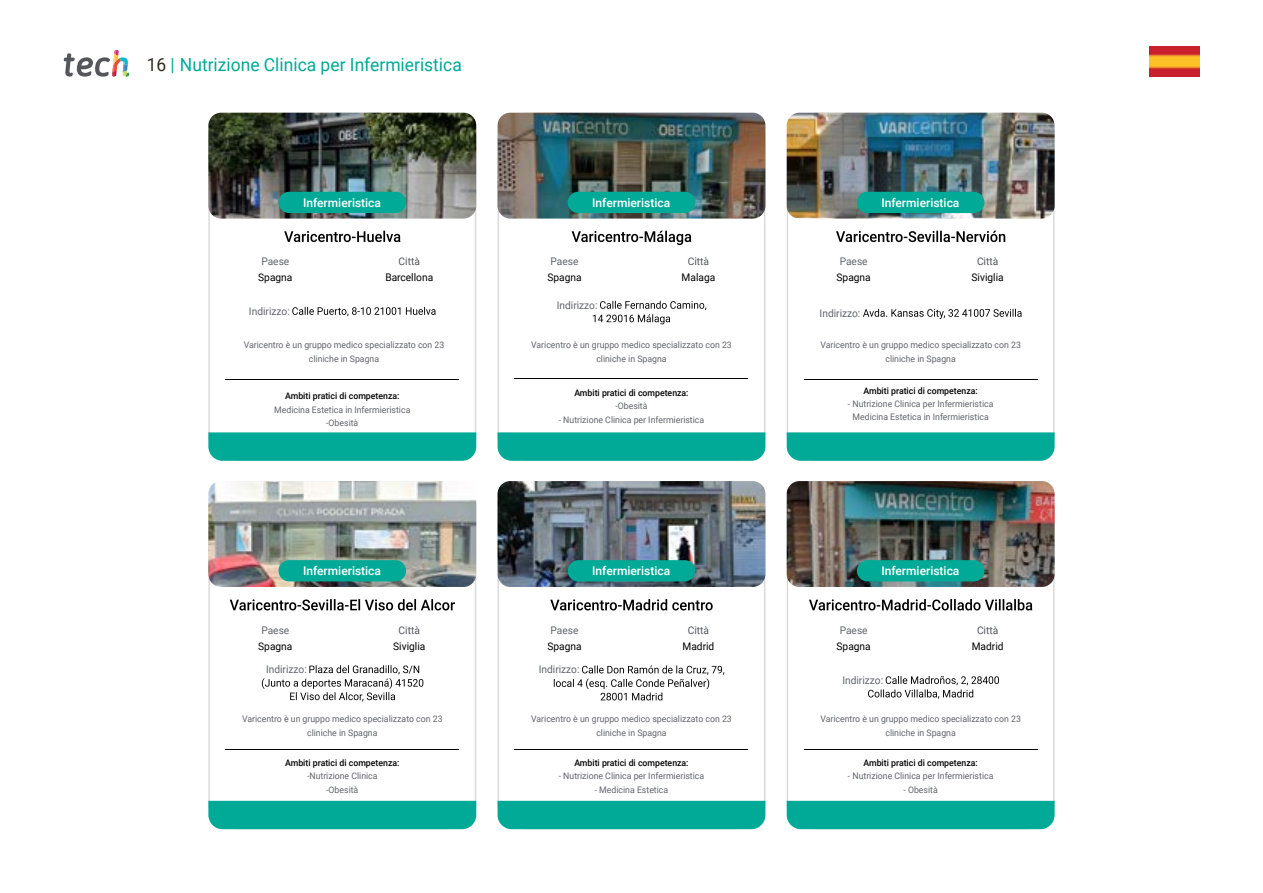
<style>
.page{position:relative;width:1263px;height:893px;background:#fff}
.page>*{position:absolute;margin:0;border:0;box-sizing:border-box;transform-origin:0 0}
.t1{font:18px "Roboto";color:#00a996}
.t2{font:500 12px "Roboto";color:#fff}
.t3{font:10.5px "Roboto";color:#61646a}
.t4{font:10.5px "Roboto";color:#000}
.t5{font:10.5px "Roboto";color:#52555b}
.t6{font:9px/13.5px "Roboto";color:#61646a;text-align:center}
.t7{font:500 9px "Roboto";color:#000}
.s1{color:#312e20}
</style>
<div class="page">
<img style="left:1150px;top:46px;width:49px;height:31px">
<svg style="left:64px;top:50px;width:65px;height:27px"></svg>
<svg style="left:208px;top:112px;width:269px;height:337px"></svg>
<img style="left:208px;top:113px;width:268px;height:106px">
<div style="left:279px;top:192px;width:127px;height:21px;background:#00aa97;border-radius:11px"></div>
<svg style="left:208px;top:432px;width:268px;height:29px;background:#08ac9a"></svg>
<hr style="left:225px;top:379px;width:234px;height:1px;background:#000">
<svg style="left:284px;top:231px;width:116px;height:11px"></svg>
<svg style="left:292px;top:307px;width:144px;height:9px"></svg>
<svg style="left:497px;top:112px;width:269px;height:338px"></svg>
<img style="left:497px;top:113px;width:268px;height:106px">
<div style="left:568px;top:192px;width:127px;height:21px;background:#00aa97;border-radius:11px"></div>
<svg style="left:497px;top:432px;width:268px;height:29px;background:#08ac9a"></svg>
<hr style="left:515px;top:378px;width:233px;height:1px;background:#000">
<svg style="left:572px;top:231px;width:119px;height:14px"></svg>
<svg style="left:593px;top:301px;width:113px;height:23px"></svg>
<svg style="left:786px;top:112px;width:269px;height:339px"></svg>
<img style="left:787px;top:113px;width:267px;height:106px">
<div style="left:857px;top:192px;width:127px;height:21px;background:#00aa97;border-radius:11px"></div>
<svg style="left:787px;top:432px;width:267px;height:29px;background:#07ac99"></svg>
<hr style="left:804px;top:379px;width:233px;height:1px;background:#000">
<svg style="left:836px;top:231px;width:169px;height:11px"></svg>
<svg style="left:863px;top:309px;width:159px;height:10px"></svg>
<svg style="left:208px;top:500px;width:269px;height:330px"></svg>
<img style="left:208px;top:481px;width:268px;height:106px">
<div style="left:279px;top:560px;width:127px;height:21px;background:#00aa97;border-radius:11px"></div>
<div style="left:208px;top:801px;width:268px;height:28px;background:#00aa97"></div>
<hr style="left:225px;top:749px;width:234px;height:1px;background:#000">
<svg style="left:230px;top:599px;width:225px;height:11px"></svg>
<svg style="left:262px;top:665px;width:161px;height:37px"></svg>
<svg style="left:497px;top:491px;width:269px;height:339px"></svg>
<img style="left:497px;top:481px;width:268px;height:106px">
<div style="left:568px;top:560px;width:127px;height:21px;background:#00aa97;border-radius:11px"></div>
<div style="left:497px;top:801px;width:268px;height:28px;background:#00aa97"></div>
<hr style="left:515px;top:749px;width:233px;height:1px;background:#000">
<svg style="left:550px;top:599px;width:163px;height:11px"></svg>
<svg style="left:554px;top:665px;width:170px;height:35px"></svg>
<svg style="left:786px;top:490px;width:269px;height:340px"></svg>
<img style="left:787px;top:481px;width:267px;height:106px">
<div style="left:857px;top:560px;width:127px;height:21px;background:#00aa97;border-radius:11px"></div>
<div style="left:787px;top:801px;width:267px;height:28px;background:#00aa97"></div>
<hr style="left:804px;top:749px;width:233px;height:1px;background:#000">
<svg style="left:809px;top:599px;width:223px;height:11px"></svg>
<svg style="left:868px;top:676px;width:131px;height:23px"></svg>
<h1 class="t1" style="left:147px;top:52px;width:317px"><span class="s1">16</span> | Nutrizione Clinica per Infermieristica</h1>
<h2 class="t2" style="left:303px;top:194px;width:80px">Infermieristica</h2>
<h2 class="t2" style="left:592px;top:194px;width:80px">Infermieristica</h2>
<h2 class="t2" style="left:881px;top:194px;width:80px">Infermieristica</h2>
<p class="t3" style="left:261px;top:254px;width:29px">Paese</p>
<p class="t4" style="left:258px;top:270px;width:36px">Spagna</p>
<p class="t5" style="left:399px;top:254px;width:23px">Città</p>
<p class="t4" style="left:385px;top:270px;width:49px">Barcellona</p>
<p class="t3" style="left:550px;top:254px;width:29px">Paese</p>
<p class="t4" style="left:547px;top:270px;width:36px">Spagna</p>
<p class="t5" style="left:688px;top:254px;width:23px">Città</p>
<p class="t4" style="left:682px;top:270px;width:35px">Malaga</p>
<p class="t3" style="left:840px;top:254px;width:29px">Paese</p>
<p class="t4" style="left:836px;top:270px;width:36px">Spagna</p>
<p class="t5" style="left:977px;top:254px;width:23px">Città</p>
<p class="t4" style="left:971px;top:270px;width:34px">Siviglia</p>
<p class="t3" style="left:249px;top:304px;width:42px">Indirizzo:</p>
<p class="t3" style="left:557px;top:298px;width:42px">Indirizzo:</p>
<p class="t3" style="left:820px;top:306px;width:42px">Indirizzo:</p>
<p class="t6" style="left:244px;top:338px;width:202px">Varicentro è un gruppo medico specializzato con 23 cliniche in Spagna</p>
<p class="t6" style="left:531px;top:338px;width:202px">Varicentro è un gruppo medico specializzato con 23 cliniche in Spagna</p>
<p class="t6" style="left:820px;top:338px;width:202px">Varicentro è un gruppo medico specializzato con 23 cliniche in Spagna</p>
<p class="t7" style="left:285px;top:390px;width:116px">Ambiti pratici di competenza:</p>
<p class="t6" style="left:274px;top:402px;width:138px">Medicina Estetica in Infermieristica -Obesità</p>
<p class="t7" style="left:574px;top:387px;width:116px">Ambiti pratici di competenza:</p>
<p class="t6" style="left:615px;top:399px;width:34px">-Obesità</p>
<p class="t6" style="left:559px;top:412px;width:147px">- Nutrizione Clinica per Infermieristica</p>
<p class="t7" style="left:863px;top:384px;width:116px">Ambiti pratici di competenza:</p>
<p class="t6" style="left:848px;top:397px;width:147px">- Nutrizione Clinica per Infermieristica<br>Medicina Estetica in Infermieristica</p>
<h2 class="t2" style="left:303px;top:563px;width:80px">Infermieristica</h2>
<h2 class="t2" style="left:592px;top:563px;width:80px">Infermieristica</h2>
<h2 class="t2" style="left:881px;top:563px;width:80px">Infermieristica</h2>
<p class="t3" style="left:261px;top:622px;width:29px">Paese</p>
<p class="t4" style="left:258px;top:639px;width:36px">Spagna</p>
<p class="t5" style="left:399px;top:622px;width:23px">Città</p>
<p class="t4" style="left:393px;top:639px;width:34px">Siviglia</p>
<p class="t3" style="left:550px;top:622px;width:29px">Paese</p>
<p class="t4" style="left:547px;top:639px;width:36px">Spagna</p>
<p class="t5" style="left:688px;top:622px;width:23px">Città</p>
<p class="t4" style="left:682px;top:639px;width:33px">Madrid</p>
<p class="t3" style="left:840px;top:622px;width:29px">Paese</p>
<p class="t4" style="left:836px;top:639px;width:36px">Spagna</p>
<p class="t5" style="left:977px;top:622px;width:23px">Città</p>
<p class="t4" style="left:972px;top:639px;width:33px">Madrid</p>
<p class="t3" style="left:266px;top:662px;width:42px">Indirizzo:</p>
<p class="t3" style="left:539px;top:662px;width:42px">Indirizzo:</p>
<p class="t3" style="left:842px;top:673px;width:42px">Indirizzo:</p>
<p class="t6" style="left:242px;top:712px;width:202px">Varicentro è un gruppo medico specializzato con 23 cliniche in Spagna</p>
<p class="t6" style="left:531px;top:712px;width:202px">Varicentro è un gruppo medico specializzato con 23 cliniche in Spagna</p>
<p class="t6" style="left:820px;top:712px;width:202px">Varicentro è un gruppo medico specializzato con 23 cliniche in Spagna</p>
<p class="t7" style="left:285px;top:757px;width:116px">Ambiti pratici di competenza:</p>
<p class="t6" style="left:307px;top:769px;width:72px">-Nutrizione Clinica -Obesità</p>
<p class="t7" style="left:574px;top:757px;width:116px">Ambiti pratici di competenza:</p>
<p class="t6" style="left:559px;top:769px;width:147px">- Nutrizione Clinica per Infermieristica</p>
<p class="t6" style="left:595px;top:782px;width:75px">- Medicina Estetica</p>
<p class="t7" style="left:863px;top:757px;width:116px">Ambiti pratici di competenza:</p>
<p class="t6" style="left:848px;top:769px;width:147px">- Nutrizione Clinica per Infermieristica</p>
<p class="t6" style="left:903px;top:782px;width:36px">- Obesità</p>
</div>
